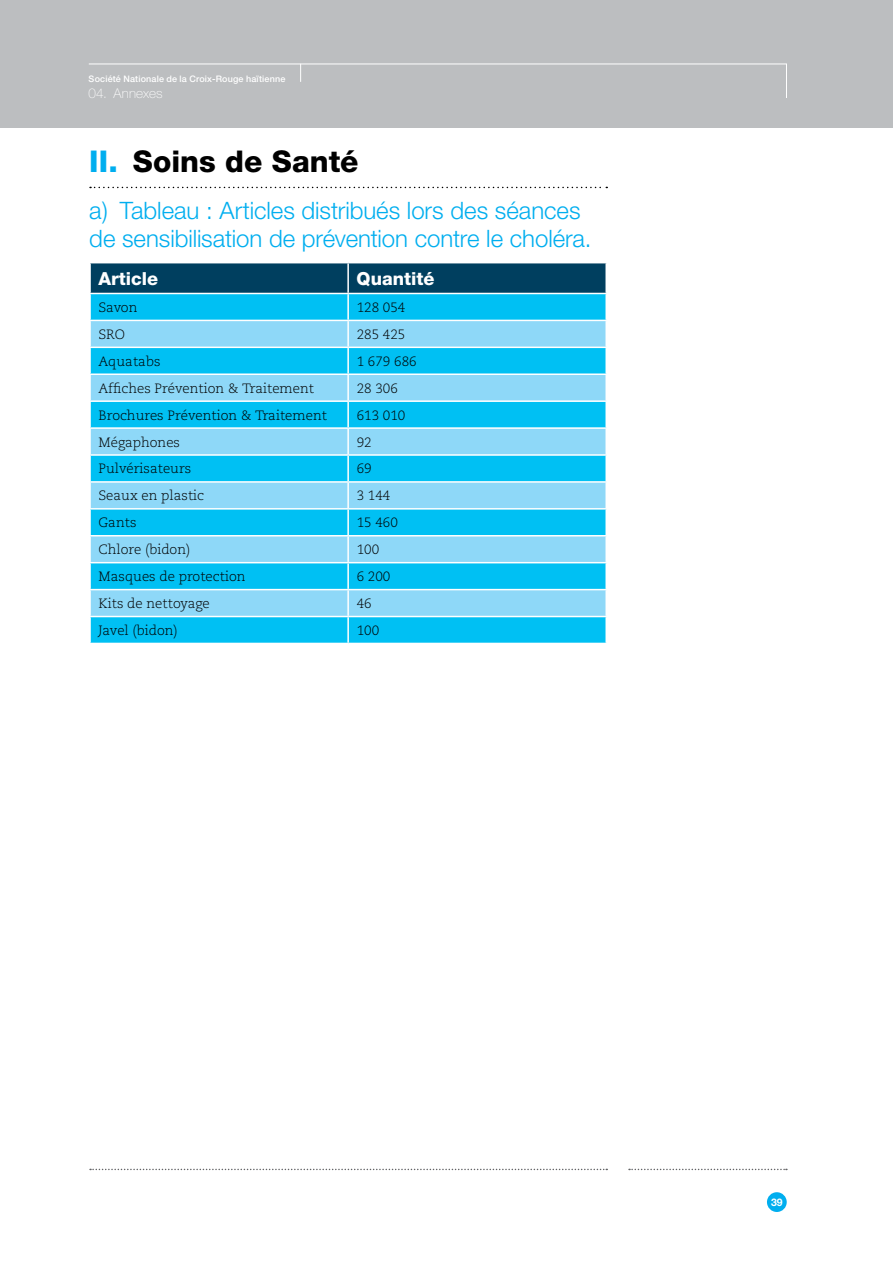
<style>
.page{position:relative;width:893px;height:1263px;background:#fff}
.page>*{position:absolute;margin:0;border:0;box-sizing:border-box;transform-origin:0 0}
.t1{font:800 30px "Helvetica Neue";color:#000}
.t2{font:300 24px/28.8px "Helvetica Neue";letter-spacing:-.005em;color:#00aeef}
.t3{font:800 18px "Helvetica Neue";color:#fff}
.t4{font:300 13.5px "Caecilia";color:#000}
.t5{font:100 13.5px "Helvetica Neue";letter-spacing:.01em;color:#fff}
.t6{font:700 10.5px "Helvetica Neue";color:#fff}
.t7{font:500 9px "Helvetica Neue";letter-spacing:.02em;color:#fff}
.s1{color:#00aeef}
</style>
<div class="page">
<div style="left:0;top:0;width:893px;height:128px;background:#bcbec0"></div>
<svg style="left:629px;top:1169px;width:158px;height:1px"></svg>
<svg style="left:90px;top:1169px;width:517px;height:1px"></svg>
<div style="left:767px;top:1192px;width:20px;height:20px;background:#00aeef;border-radius:50%"></div>
<svg style="left:89px;top:64px;width:698px;height:34px"></svg>
<svg style="left:90px;top:187px;width:517px;height:1px"></svg>
<div style="left:91px;top:263px;width:514px;height:30px;background:#003f5f"></div>
<svg style="left:91px;top:294px;width:514px;height:349px;background:#05c1f3"></svg>
<svg style="left:91px;top:321px;width:514px;height:295px;background:#4fcdf5"></svg>
<hr style="left:347px;top:263px;width:2px;height:30px;background:#fff">
<hr style="left:347px;top:294px;width:2px;height:26px;background:#fff">
<hr style="left:347px;top:348px;width:2px;height:25px;background:#fff">
<hr style="left:347px;top:402px;width:2px;height:25px;background:#fff">
<hr style="left:347px;top:456px;width:2px;height:25px;background:#fff">
<hr style="left:347px;top:510px;width:2px;height:25px;background:#fff">
<hr style="left:347px;top:563px;width:2px;height:26px;background:#fff">
<hr style="left:347px;top:617px;width:2px;height:26px;background:#fff">
<hr style="left:89px;top:320px;width:259px;height:1px;background:#fff">
<hr style="left:348px;top:320px;width:259px;height:1px;background:#fff">
<hr style="left:347px;top:321px;width:2px;height:26px;background:#fff">
<hr style="left:89px;top:347px;width:259px;height:1px;background:#fff">
<hr style="left:348px;top:347px;width:259px;height:1px;background:#fff">
<hr style="left:89px;top:373px;width:259px;height:2px;background:#fff">
<hr style="left:89px;top:400px;width:259px;height:2px;background:#fff">
<hr style="left:348px;top:373px;width:259px;height:2px;background:#fff">
<hr style="left:347px;top:375px;width:2px;height:25px;background:#fff">
<hr style="left:348px;top:400px;width:259px;height:2px;background:#fff">
<hr style="left:89px;top:427px;width:259px;height:2px;background:#fff">
<hr style="left:89px;top:454px;width:259px;height:2px;background:#fff">
<hr style="left:348px;top:427px;width:259px;height:2px;background:#fff">
<hr style="left:347px;top:429px;width:2px;height:25px;background:#fff">
<hr style="left:348px;top:454px;width:259px;height:2px;background:#fff">
<hr style="left:89px;top:481px;width:259px;height:2px;background:#fff">
<hr style="left:89px;top:508px;width:259px;height:2px;background:#fff">
<hr style="left:348px;top:481px;width:259px;height:2px;background:#fff">
<hr style="left:347px;top:483px;width:2px;height:25px;background:#fff">
<hr style="left:348px;top:508px;width:259px;height:2px;background:#fff">
<hr style="left:89px;top:535px;width:259px;height:1px;background:#fff">
<hr style="left:89px;top:562px;width:259px;height:1px;background:#fff">
<hr style="left:348px;top:535px;width:259px;height:1px;background:#fff">
<hr style="left:347px;top:536px;width:2px;height:26px;background:#fff">
<hr style="left:348px;top:562px;width:259px;height:1px;background:#fff">
<hr style="left:89px;top:589px;width:259px;height:1px;background:#fff">
<hr style="left:89px;top:616px;width:259px;height:1px;background:#fff">
<hr style="left:348px;top:589px;width:259px;height:1px;background:#fff">
<hr style="left:347px;top:590px;width:2px;height:26px;background:#fff">
<hr style="left:348px;top:616px;width:259px;height:1px;background:#fff">
<p class="t7" style="left:89px;top:73px;width:198px">Société Nationale de la Croix-Rouge haïtienne</p>
<p class="t5" style="left:88px;top:86px;width:76px">04. Annexes</p>
<h1 class="t1" style="left:89px;top:143px;width:271px"><span class="s1">II.</span> Soins de Santé</h1>
<h2 class="t2" style="left:89px;top:195px;width:504px">a) Tableau : Articles distribués lors des séances de sensibilisation de prévention contre le choléra.</h2>
<h3 class="t3" style="left:99px;top:268px;width:61px">Article</h3>
<h3 class="t3" style="left:357px;top:268px;width:79px">Quantité</h3>
<p class="t4" style="left:99px;top:300px;width:40px">Savon</p>
<p class="t4" style="left:357px;top:300px;width:50px">128 054</p>
<p class="t4" style="left:99px;top:327px;width:28px">SRO</p>
<p class="t4" style="left:357px;top:327px;width:50px">285 425</p>
<p class="t4" style="left:99px;top:353px;width:63px">Aquatabs</p>
<p class="t4" style="left:357px;top:353px;width:62px">1 679 686</p>
<p class="t4" style="left:99px;top:380px;width:217px">Affiches Prévention &amp; Traitement</p>
<p class="t4" style="left:357px;top:380px;width:43px">28 306</p>
<p class="t4" style="left:99px;top:407px;width:230px">Brochures Prévention &amp; Traitement</p>
<p class="t4" style="left:357px;top:407px;width:50px">613 010</p>
<p class="t4" style="left:99px;top:434px;width:83px">Mégaphones</p>
<p class="t4" style="left:357px;top:434px;width:17px">92</p>
<p class="t4" style="left:99px;top:461px;width:94px">Pulvérisateurs</p>
<p class="t4" style="left:357px;top:461px;width:17px">69</p>
<p class="t4" style="left:99px;top:488px;width:107px">Seaux en plastic</p>
<p class="t4" style="left:357px;top:488px;width:35px">3 144</p>
<p class="t4" style="left:99px;top:515px;width:39px">Gants</p>
<p class="t4" style="left:357px;top:515px;width:43px">15 460</p>
<p class="t4" style="left:99px;top:542px;width:93px">Chlore (bidon)</p>
<p class="t4" style="left:357px;top:542px;width:24px">100</p>
<p class="t4" style="left:99px;top:569px;width:149px">Masques de protection</p>
<p class="t4" style="left:357px;top:569px;width:35px">6 200</p>
<p class="t4" style="left:99px;top:596px;width:113px">Kits de nettoyage</p>
<p class="t4" style="left:357px;top:596px;width:17px">46</p>
<p class="t4" style="left:99px;top:623px;width:81px">Javel (bidon)</p>
<p class="t4" style="left:357px;top:623px;width:24px">100</p>
<p class="t6" style="left:771px;top:1196px;width:13px">39</p>
</div>
